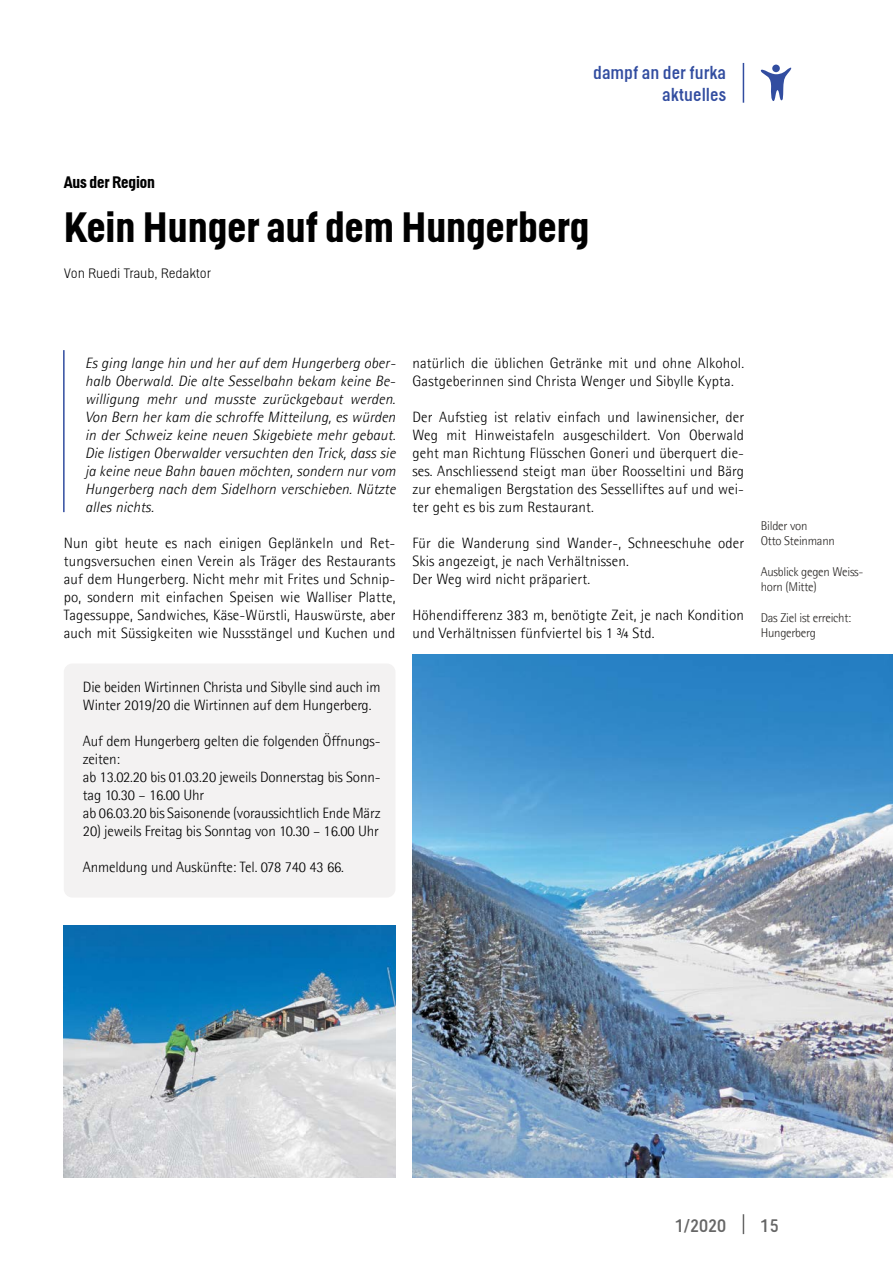
<style>
.page{position:relative;width:893px;height:1263px;background:#fff}
.page>*{position:absolute;margin:0;border:0;box-sizing:border-box;transform-origin:0 0}
.t1{font:700 42px "Helsinki";color:#000}
.t2{font:18px/21.6px "Helsinki";color:#324da0;text-align:right}
.t3{font:18px "Helsinki";color:#000}
.t4{font:700 16.5px "Helsinki";letter-spacing:-.01em;color:#000}
.t5{font:300 15px/18px "Agfa Rotis Semisans";letter-spacing:.01em;color:#000}
.t6{font:italic 300 15px/18px "Agfa Rotis Semisans";letter-spacing:.01em;color:#000;text-align:justify}
.t7{font:300 15px/18px "Agfa Rotis Semisans";letter-spacing:-.01em;color:#000}
.t8{font:300 13.5px "Helsinki";letter-spacing:-.01em;color:#000}
.t9{font:300 12.75px/15.5px "Agfa Rotis Semisans";letter-spacing:-.02em;color:#292624}
</style>
<div class="page">
<svg style="left:760px;top:65px;width:32px;height:36px"></svg>
<hr style="left:743px;top:63px;width:1px;height:40px;background:#324da0">
<svg style="left:743px;top:1214px;width:1px;height:20px"></svg>
<img style="left:412px;top:655px;width:481px;height:522px">
<div style="left:64px;top:663px;width:331px;height:234px;background:#f3f2f2;border-radius:9px"></div>
<img style="left:64px;top:925px;width:331px;height:252px">
<hr style="left:63px;top:350px;width:2px;height:162px;background:#324da0">
<p class="t2" style="left:593px;top:61px;width:134px">dampf an der furka aktuelles</p>
<p class="t4" style="left:64px;top:172px;width:93px">Aus der Region</p>
<h1 class="t1" style="left:64px;top:202px;width:527px">Kein Hunger auf dem Hungerberg</h1>
<p class="t8" style="left:64px;top:265px;width:149px">Von Ruedi Traub, Redaktor</p>
<p class="t6" style="left:85px;top:354px;width:312px">Es ging lange hin und her auf dem Hungerberg ober&shy;halb Oberwald. Die alte Sesselbahn bekam keine Be&shy;willigung mehr und musste zurückgebaut werden.<br>Von Bern her kam die schroffe Mitteilung, es würden in der Schweiz keine neuen Skigebiete mehr gebaut.<br>Die listigen Oberwalder versuchten den Trick, dass sie ja keine neue Bahn bauen möchten, sondern nur vom Hungerberg nach dem Sidelhorn verschieben. Nützte alles nichts.</p>
<p class="t5" style="left:64px;top:534px;width:333px;text-align:justify">Nun gibt heute es nach einigen Geplänkeln und Ret&shy;tungsversuchen einen Verein als Träger des Restaurants auf dem Hungerberg. Nicht mehr mit Frites und Schnip&shy;po, sondern mit einfachen Speisen wie Walliser Platte, Tagessuppe, Sandwiches, Käse-Würstli, Hauswürste, aber auch mit Süssigkeiten wie Nussstängel und Kuchen und</p>
<p class="t7" style="left:83px;top:678px;width:299px">Die beiden Wirtinnen Christa und Sibylle sind auch im<br>Winter 2019/20 die Wirtinnen auf dem Hungerberg.</p>
<p class="t7" style="left:83px;top:732px;width:299px">Auf dem Hungerberg gelten die folgenden Öffnungs&shy;zeiten:<br>ab 13.02.20 bis 01.03.20 jeweils Donnerstag bis Sonn&shy;tag 10.30 – 16.00 Uhr<br>ab 06.03.20 bis Saisonende (voraussichtlich Ende März</p>
<p class="t7" style="left:83px;top:822px;width:297px">20) jeweils Freitag bis Sonntag von 10.30 – 16.00 Uhr</p>
<p class="t7" style="left:83px;top:858px;width:263px">Anmeldung und Auskünfte: Tel. 078 740 43 66.</p>
<p class="t5" style="left:412px;top:354px;width:333px">natürlich die üblichen Getränke mit und ohne Alkohol.<br>Gastgeberinnen sind Christa Wenger und Sibylle Kypta.</p>
<p class="t5" style="left:412px;top:408px;width:333px;text-align:justify">Der Aufstieg ist relativ einfach und lawinensicher, der Weg mit Hinweistafeln ausgeschildert. Von Oberwald geht man Richtung Flüsschen Goneri und überquert die&shy;ses. Anschliessend steigt man über Roosseltini und Bärg zur ehemaligen Bergstation des Sesselliftes auf und wei&shy;ter geht es bis zum Restaurant.</p>
<p class="t5" style="left:412px;top:534px;width:333px">Für die Wanderung sind Wander-, Schneeschuhe oder<br>Skis angezeigt, je nach Verhältnissen.<br>Der Weg wird nicht präpariert.</p>
<p class="t5" style="left:412px;top:606px;width:333px">Höhendifferenz 383 m, benötigte Zeit, je nach Kondition und Verhältnissen fünfviertel bis 1 ¾ Std.</p>
<p class="t9" style="left:761px;top:518px;width:76px">Bilder von<br>Otto Steinmann</p>
<p class="t9" style="left:761px;top:564px;width:104px">Ausblick gegen Weiss&shy;horn (Mitte)</p>
<p class="t9" style="left:761px;top:610px;width:92px">Das Ziel ist erreicht:<br>Hungerberg</p>
<p class="t3" style="left:674px;top:1215px;width:53px">1/2020</p>
<p class="t3" style="left:761px;top:1215px;width:19px">15</p>
</div>
